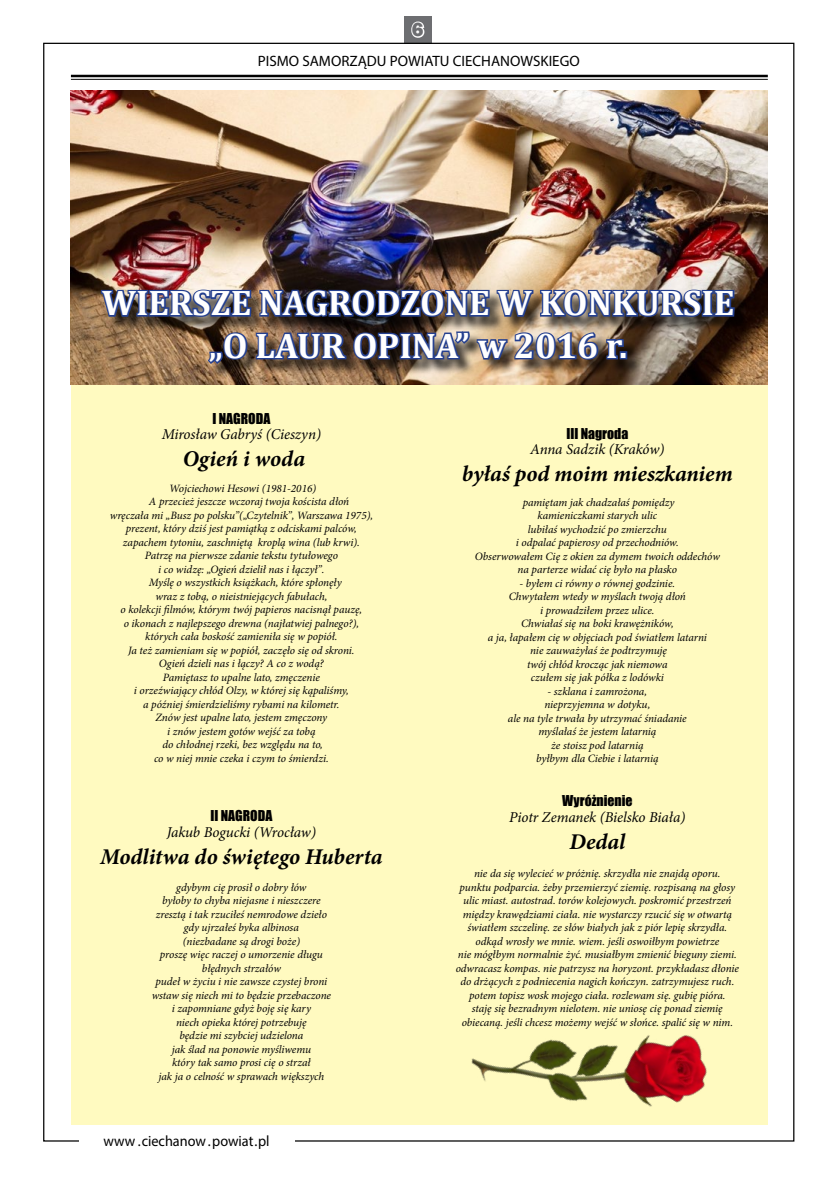
<style>
.page{position:relative;width:837px;height:1184px;background:#fff}
.page>*{position:absolute;margin:0;border:0;box-sizing:border-box;transform-origin:0 0}
.t1{font:700 35.62px/42.8px "Cambria";color:#fff;text-align:center}
.t2{font:italic 700 22.5px "Minion Pro";color:#000}
.t3{font:800 20px "Franklin Gothic";color:#6d6e71}
.t4{font:italic 15px "Minion Pro";letter-spacing:-.005em;color:#000}
.t5{font:15px "Myriad Pro";color:#000}
.t6{font:15px "Myriad Pro";color:#000;scale:.95 1}
.t7{font:13.75px "Impact";color:#000}
.t8{font:italic 11.25px/13.5px "Minion Pro";letter-spacing:-.005em;color:#000;text-align:center}
</style>
<div class="page">
<div style="left:404px;top:16px;width:27px;height:27px;background:#6d6e71"></div>
<hr style="left:71px;top:75px;width:696px;height:2px;background:#000">
<hr style="left:71px;top:79px;width:696px;height:1px;background:#000">
<svg style="left:411px;top:21px;width:14px;height:17px"></svg>
<div style="left:71px;top:90px;width:696px;height:1034px;background:#fffac0"></div>
<img style="left:71px;top:90px;width:696px;height:294px">
<div style="left:102px;top:292px;width:648px;height:87px;background:#000;opacity:.75"></div>
<img style="left:99px;top:287px;width:637px;height:34px">
<img style="left:206px;top:329px;width:419px;height:37px">
<div style="left:619px;top:351px;width:8px;height:8px;border:3px solid #25408f"></div>
<img style="left:457px;top:1035px;width:271px;height:107px">
<h3 class="t3" style="left:412px;top:17px;width:13px">6</h3>
<h3 class="t5" style="left:258px;top:51px;width:323px">PISMO SAMORZĄDU POWIATU CIECHANOWSKIEGO</h3>
<h1 class="t1" style="left:102px;top:280px;width:634px">WIERSZE NAGRODZONE W KONKURSIE „O LAUR OPINA” w 2016 r.</h1>
<p class="t7" style="left:212px;top:407px;width:59px">I NAGRODA</p>
<h3 class="t4" style="left:162px;top:424px;width:161px">Mirosław Gabryś (Cieszyn)</h3>
<h2 class="t2" style="left:183px;top:443px;width:124px">Ogień i woda</h2>
<p class="t8" style="left:169px;top:481px;width:148px">Wojciechowi Hesowi (1981-2016)</p>
<p class="t8" style="left:149px;top:495px;width:202px">A przecież jeszcze wczoraj twoja koścista dłoń</p>
<p class="t8" style="left:110px;top:508px;width:265px">wręczała mi „Busz po polsku”(„Czytelnik”, Warszawa 1975),</p>
<p class="t8" style="left:126px;top:522px;width:232px">prezent, który dziś jest pamiątką z odciskami palców,</p>
<p class="t8" style="left:123px;top:535px;width:238px">zapachem tytoniu, zaschniętą kroplą wina (lub krwi).</p>
<p class="t8" style="left:145px;top:549px;width:195px">Patrzę na pierwsze zdanie tekstu tytułowego</p>
<p class="t8" style="left:158px;top:562px;width:168px">i co widzę: „Ogień dzielił nas i łączył”.</p>
<p class="t8" style="left:149px;top:576px;width:194px">Myślę o wszystkich książkach, które spłonęły</p>
<p class="t8" style="left:155px;top:589px;width:173px">wraz z tobą, o nieistniejących fabułach,</p>
<p class="t8" style="left:120px;top:603px;width:243px">o kolekcji filmów, którym twój papieros nacisnął pauzę,</p>
<p class="t8" style="left:124px;top:616px;width:237px">o ikonach z najlepszego drewna (najłatwiej palnego?),</p>
<p class="t8" style="left:145px;top:630px;width:194px">których cała boskość zamieniła się w popiół.</p>
<p class="t8" style="left:128px;top:643px;width:228px">Ja też zamieniam się w popiół, zaczęło się od skroni.</p>
<p class="t8" style="left:159px;top:657px;width:166px">Ogień dzieli nas i łączy? A co z wodą?</p>
<p class="t8" style="left:163px;top:670px;width:158px">Pamiętasz to upalne lato, zmęczenie</p>
<p class="t8" style="left:134px;top:684px;width:216px">i orzeźwiający chłód Olzy, w której się kąpaliśmy,</p>
<p class="t8" style="left:143px;top:697px;width:198px">a później śmierdzieliśmy rybami na kilometr.</p>
<p class="t8" style="left:155px;top:711px;width:173px">Znów jest upalne lato, jestem zmęczony</p>
<p class="t8" style="left:167px;top:724px;width:150px">i znów jestem gotów wejść za tobą</p>
<p class="t8" style="left:162px;top:738px;width:162px">do chłodnej rzeki, bez względu na to,</p>
<p class="t8" style="left:154px;top:751px;width:176px">co w niej mnie czeka i czym to śmierdzi.</p>
<p class="t7" style="left:210px;top:805px;width:63px">II NAGRODA</p>
<h3 class="t4" style="left:167px;top:821px;width:151px">Jakub Bogucki (Wrocław)</h3>
<h2 class="t2" style="left:100px;top:840px;width:284px">Modlitwa do świętego Huberta</h2>
<p class="t8" style="left:152px;top:880px;width:181px">gdybym cię prosił o dobry łów<br>byłoby to chyba niejasne i nieszczere zresztą i tak rzuciłeś nemrodowe dzieło gdy ujrzałeś byka albinosa<br>(niezbadane są drogi boże)<br>proszę więc raczej o umorzenie długu błędnych strzałów<br>pudeł w życiu i nie zawsze czystej broni wstaw się niech mi to będzie przebaczone i zapomniane gdyż boję się kary<br>niech opieka której potrzebuję<br>będzie mi szybciej udzielona<br>jak ślad na ponowie myśliwemu<br>który tak samo prosi cię o strzał<br>jak ja o celność w sprawach większych</p>
<h3 class="t6" style="left:104px;top:1131px;width:176px">www .ciechanow .powiat.pl</h3>
<p class="t7" style="left:566px;top:422px;width:63px">III Nagroda</p>
<h3 class="t4" style="left:530px;top:439px;width:136px">Anna Sadzik (Kraków)</h3>
<h2 class="t2" style="left:461px;top:458px;width:272px">byłaś pod moim mieszkaniem</h2>
<p class="t8" style="left:474px;top:495px;width:246px">pamiętam jak chadzałaś pomiędzy<br>kamieniczkami starych ulic<br>lubiłaś wychodzić po zmierzchu<br>i odpalać papierosy od przechodniów.<br>Obserwowałem Cię z okien za dymem twoich oddechów na parterze widać cię było na płasko</p>
<p class="t8" style="left:487px;top:576px;width:220px">- byłem ci równy o równej godzinie.<br>Chwytałem wtedy w myślach twoją dłoń<br>i prowadziłem przez ulice.<br>Chwiałaś się na boki krawężników,<br>a ja, łapałem cię w objęciach pod światłem latarni nie zauważyłaś że podtrzymuję<br>twój chłód krocząc jak niemowa<br>czułem się jak półka z lodówki</p>
<p class="t8" style="left:507px;top:684px;width:180px">- szklana i zamrożona,<br>nieprzyjemna w dotyku,<br>ale na tyle trwała by utrzymać śniadanie myślałaś że jestem latarnią<br>że stoisz pod latarnią<br>byłbym dla Ciebie i latarnią</p>
<p class="t7" style="left:562px;top:790px;width:72px">Wyróżnienie</p>
<h3 class="t4" style="left:509px;top:806px;width:178px">Piotr Zemanek (Bielsko Biała)</h3>
<h2 class="t2" style="left:569px;top:825px;width:57px">Dedal</h2>
<p class="t8" style="left:455px;top:866px;width:285px">nie da się wylecieć w próżnię. skrzydła nie znajdą oporu.<br>punktu podparcia. żeby przemierzyć ziemię. rozpisaną na głosy ulic miast. autostrad. torów kolejowych. poskromić przestrzeń między krawędziami ciała. nie wystarczy rzucić się w otwartą światłem szczelinę. ze słów białych jak z piór lepię skrzydła. odkąd wrosły we mnie. wiem. jeśli oswoiłbym powietrze<br>nie mógłbym normalnie żyć. musiałbym zmienić bieguny ziemi. odwracasz kompas. nie patrzysz na horyzont. przykładasz dłonie do drżących z podniecenia nagich kończyn. zatrzymujesz ruch. potem topisz wosk mojego ciała. rozlewam się. gubię pióra.<br>staję się bezradnym nielotem. nie uniosę cię ponad ziemię obiecaną. jeśli chcesz możemy wejść w słońce. spalić się w nim.</p>
</div>
